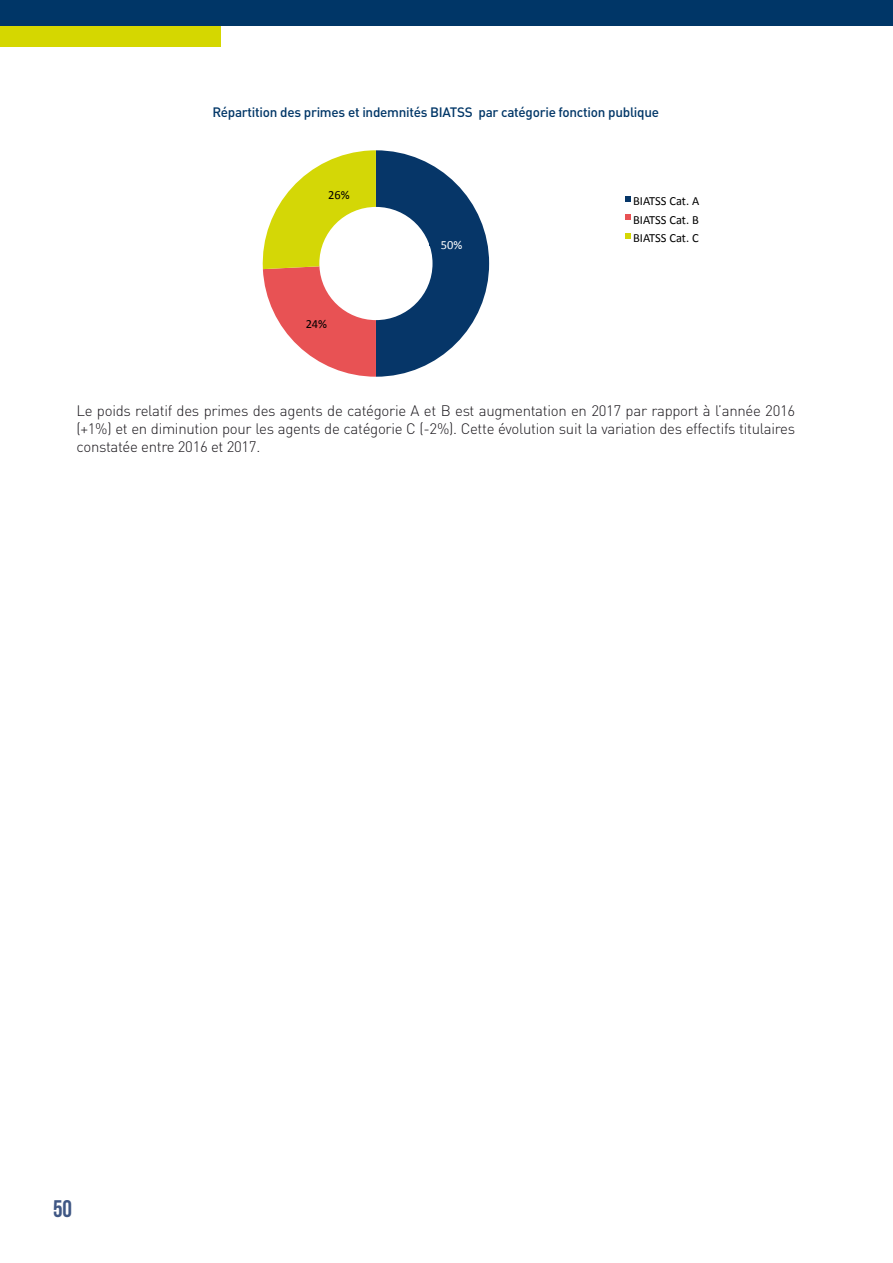
<style>
.page{position:relative;width:893px;height:1263px;background:#fff}
.page>*{position:absolute;margin:0;border:0;box-sizing:border-box;transform-origin:0 0}
.t1{font:700 24px "Bebas Neue";color:#3f5784}
.t2{font:300 15px/18px "DIN Pro";letter-spacing:-.02em;color:#1a171c;text-align:justify}
.t3{font:500 13.5px "DIN Pro";letter-spacing:-.02em;color:#003667}
.t4{font:12.45px/18.1px "Calibri";color:#010000;text-align:justify}
.t5{font:12.45px "Calibri";color:#fff}
</style>
<div class="page">
<div style="left:0;top:26px;width:221px;height:21px;background:#d5d700"></div>
<div style="left:0;top:0;width:893px;height:26px;background:#003667"></div>
<svg style="left:262px;top:150px;width:369px;height:227px"></svg>
<p class="t3" style="left:213px;top:101px;width:448px">Répartition des primes et indemnités BIATSS par catégorie fonction publique</p>
<p class="t4" style="left:328px;top:185px;width:23px">26%</p>
<p class="t4" style="left:306px;top:314px;width:23px">24%</p>
<p class="t5" style="left:441px;top:238px;width:23px">50%</p>
<p class="t4" style="left:633px;top:192px;width:68px">BIATSS Cat. A BIATSS Cat. B BIATSS Cat. C</p>
<p class="t2" style="left:77px;top:401px;width:720px">Le poids relatif des primes des agents de catégorie A et B est augmentation en 2017 par rapport à l’année 2016 (+1%) et en diminution pour les agents de catégorie C (-2%). Cette évolution suit la variation des effectifs titulaires constatée entre 2016 et 2017.</p>
<h1 class="t1" style="left:53px;top:1196px;width:21px">50</h1>
</div>
